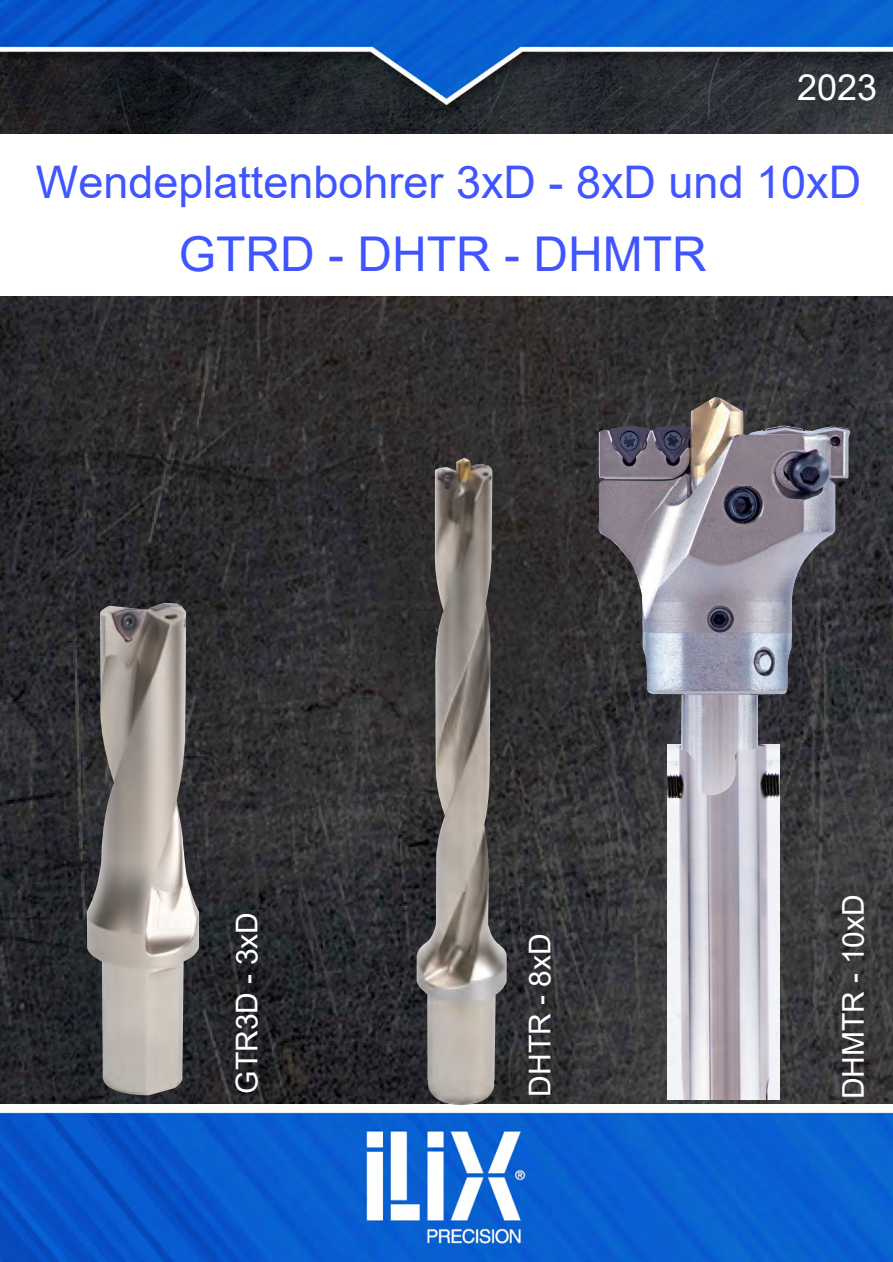
<style>
.page{position:relative;width:893px;height:1262px;background:#fff}
.page>*{position:absolute;margin:0;border:0;box-sizing:border-box;transform-origin:0 0}
.t1{font:48px "Arial";color:#4055ff}
.t2{font:45px "Arial";color:#4055ff}
.t3{font:36px "Arial";color:#fff}
.t4{font:30px "Arial";color:#fff}
.s1{font-style:inherit}
</style>
<div class="page">
<img style="left:0;top:297px;width:893px;height:964px">
<img style="left:1px;top:1px;width:891px;height:133px">
<img style="left:87px;top:603px;width:112px;height:492px">
<img style="left:417px;top:458px;width:90px;height:647px">
<img style="left:598px;top:397px;width:254px;height:180px">
<img style="left:598px;top:577px;width:212px;height:45px">
<img style="left:640px;top:622px;width:170px;height:90px">
<img style="left:667px;top:744px;width:113px;height:356px">
<img style="left:635px;top:695px;width:141px;height:100px">
<p class="t3" style="left:797px;top:63px;width:82px">202<span class="s1">3</span></p>
<p class="t2" style="left:36px;top:151px;width:827px">Wendeplattenbohrer 3xD - 8xD und 10xD</p>
<p class="t1" style="left:179px;top:221px;width:529px">GTRD - DHTR - DHMTR</p>
<p class="t4" style="left:226px;top:1093px;width:183px;rotate:-90deg">GTR3D - 3xD</p>
<p class="t4" style="left:519px;top:1096px;width:165px;rotate:-90deg">DHTR - 8xD</p>
<p class="t4" style="left:833px;top:1099px;width:206px;rotate:-90deg">DHMTR - 10xD</p>
</div>
